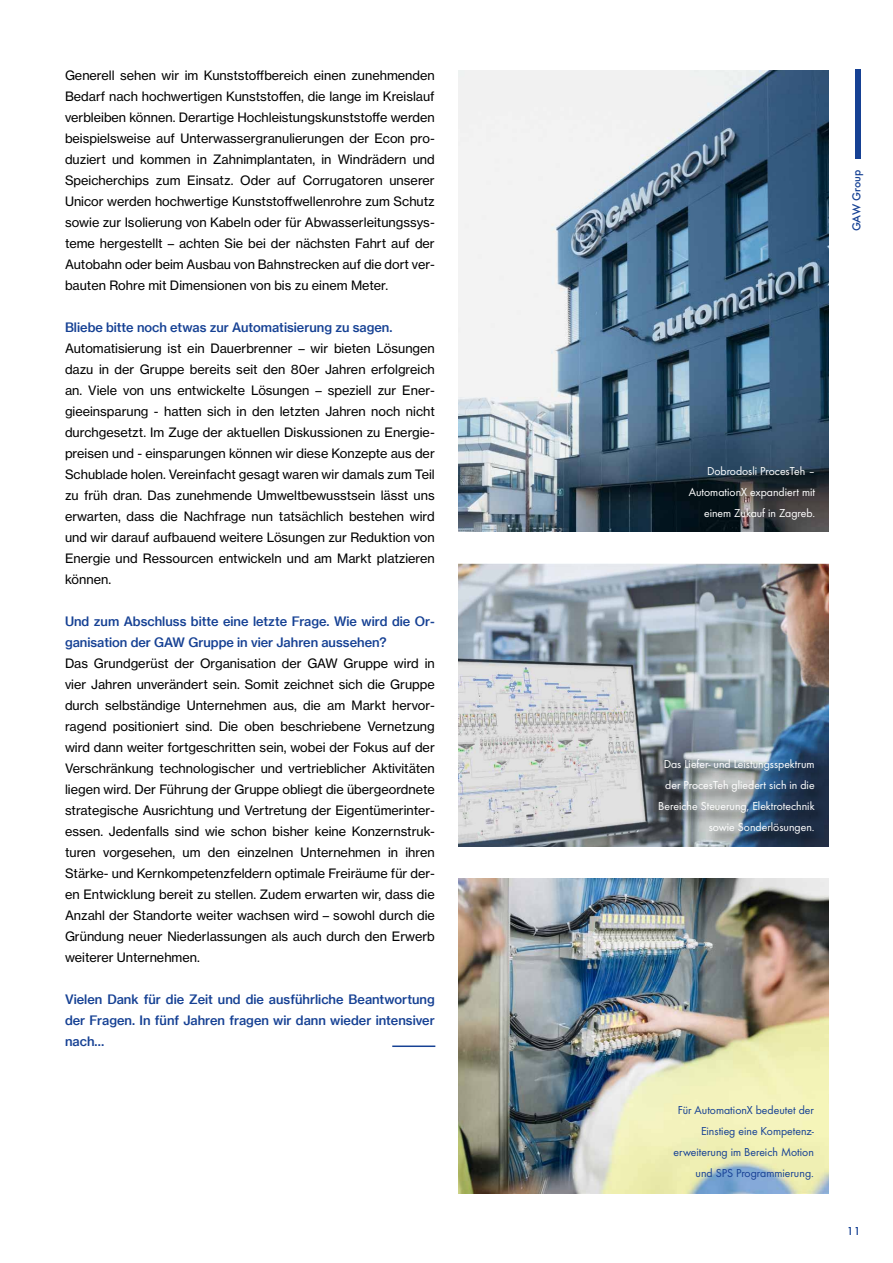
<style>
.page{position:relative;width:893px;height:1263px;background:#fff}
.page>*{position:absolute;margin:0;border:0;box-sizing:border-box;transform-origin:0 0}
.t1{font:12.75px/21px "N Haas Grotesk TX Std 55 Rg";color:#000;text-align:justify}
.t2{font:12.75px/21px "N Haas Grotesk TX Std 65 Md";color:#164194}
.t3{font:12px/21px "Futura Boo";color:#fff;text-align:right}
.t4{font:12px/21px "Futura Boo";color:#164194;text-align:right}
.t5{font:500 12px "Futura";color:#164194}
</style>
<div class="page">
<img style="left:458px;top:70px;width:370px;height:462px">
<img style="left:458px;top:878px;width:370px;height:315px">
<img style="left:458px;top:563px;width:370px;height:284px">
<div style="left:655px;top:758px;width:173px;height:91px;background:#000;opacity:.96"></div>
<hr style="left:392px;top:1045px;width:43px;height:2px;background:#164194">
<div style="left:855px;top:69px;width:5px;height:89px;background:#164194"></div>
<p class="t1" style="left:65px;top:65px;width:371px">Generell sehen wir im Kunststoffbereich einen zunehmenden Bedarf nach hochwertigen Kunststoffen, die lange im Kreislauf verbleiben können. Derartige Hochleistungskunststoffe werden beispielsweise auf Unterwassergranulierungen der Econ pro&shy;duziert und kommen in Zahnimplantaten, in Windrädern und Speicherchips zum Einsatz. Oder auf Corrugatoren unserer Unicor werden hochwertige Kunststoffwellenrohre zum Schutz sowie zur Isolierung von Kabeln oder für Abwasserleitungssys&shy;teme hergestellt – achten Sie bei der nächsten Fahrt auf der Autobahn oder beim Ausbau von Bahnstrecken auf die dort ver&shy;bauten Rohre mit Dimensionen von bis zu einem Meter.</p>
<p class="t2" style="left:65px;top:317px;width:329px">Bliebe bitte noch etwas zur Automatisierung zu sagen.</p>
<p class="t1" style="left:65px;top:338px;width:371px">Automatisierung ist ein Dauerbrenner – wir bieten Lösungen dazu in der Gruppe bereits seit den 80er Jahren erfolgreich an. Viele von uns entwickelte Lösungen – speziell zur Ener&shy;gieeinsparung - hatten sich in den letzten Jahren noch nicht durchgesetzt. Im Zuge der aktuellen Diskussionen zu Energie&shy;preisen und - einsparungen können wir diese Konzepte aus der Schublade holen. Vereinfacht gesagt waren wir damals zum Teil zu früh dran. Das zunehmende Umweltbewusstsein lässt uns erwarten, dass die Nachfrage nun tatsächlich bestehen wird und wir darauf aufbauend weitere Lösungen zur Reduktion von Energie und Ressourcen entwickeln und am Markt platzieren können.</p>
<p class="t2" style="left:65px;top:611px;width:371px">Und zum Abschluss bitte eine letzte Frage. Wie wird die Or&shy;ganisation der GAW Gruppe in vier Jahren aussehen?</p>
<p class="t1" style="left:65px;top:653px;width:371px">Das Grundgerüst der Organisation der GAW Gruppe wird in vier Jahren unverändert sein. Somit zeichnet sich die Gruppe durch selbständige Unternehmen aus, die am Markt hervor&shy;ragend positioniert sind. Die oben beschriebene Vernetzung wird dann weiter fortgeschritten sein, wobei der Fokus auf der Verschränkung technologischer und vertrieblicher Aktivitäten liegen wird. Der Führung der Gruppe obliegt die übergeordnete strategische Ausrichtung und Vertretung der Eigentümerinter&shy;essen. Jedenfalls sind wie schon bisher keine Konzernstruk&shy;turen vorgesehen, um den einzelnen Unternehmen in ihren Stärke- und Kernkompetenzfeldern optimale Freiräume für der&shy;en Entwicklung bereit zu stellen. Zudem erwarten wir, dass die Anzahl der Standorte weiter wachsen wird – sowohl durch die Gründung neuer Niederlassungen als auch durch den Erwerb weiterer Unternehmen.</p>
<p class="t2" style="left:65px;top:989px;width:371px;text-align:justify">Vielen Dank für die Zeit und die ausführliche Beantwortung der Fragen. In fünf Jahren fragen wir dann wieder intensiver nach…</p>
<p class="t5" style="left:849px;top:231px;width:63px;rotate:-90deg">GAW Group</p>
<p class="t3" style="left:689px;top:460px;width:128px">Dobrodosli ProcesTeh –<br>AutomationX expandiert mit einem Zukauf in Zagreb.</p>
<p class="t3" style="left:658px;top:753px;width:158px">Das Liefer- und Leistungsspektrum der ProcesTeh gliedert sich in die<br>Bereiche Steuerung, Elektrotechnik sowie Sonderlösungen.</p>
<p class="t4" style="left:674px;top:1100px;width:142px">Für AutomationX bedeutet der<br>Einstieg eine Kompetenz&shy;erweiterung im Bereich Motion und SPS Programmierung.</p>
<p class="t5" style="left:847px;top:1224px;width:15px">11</p>
</div>
